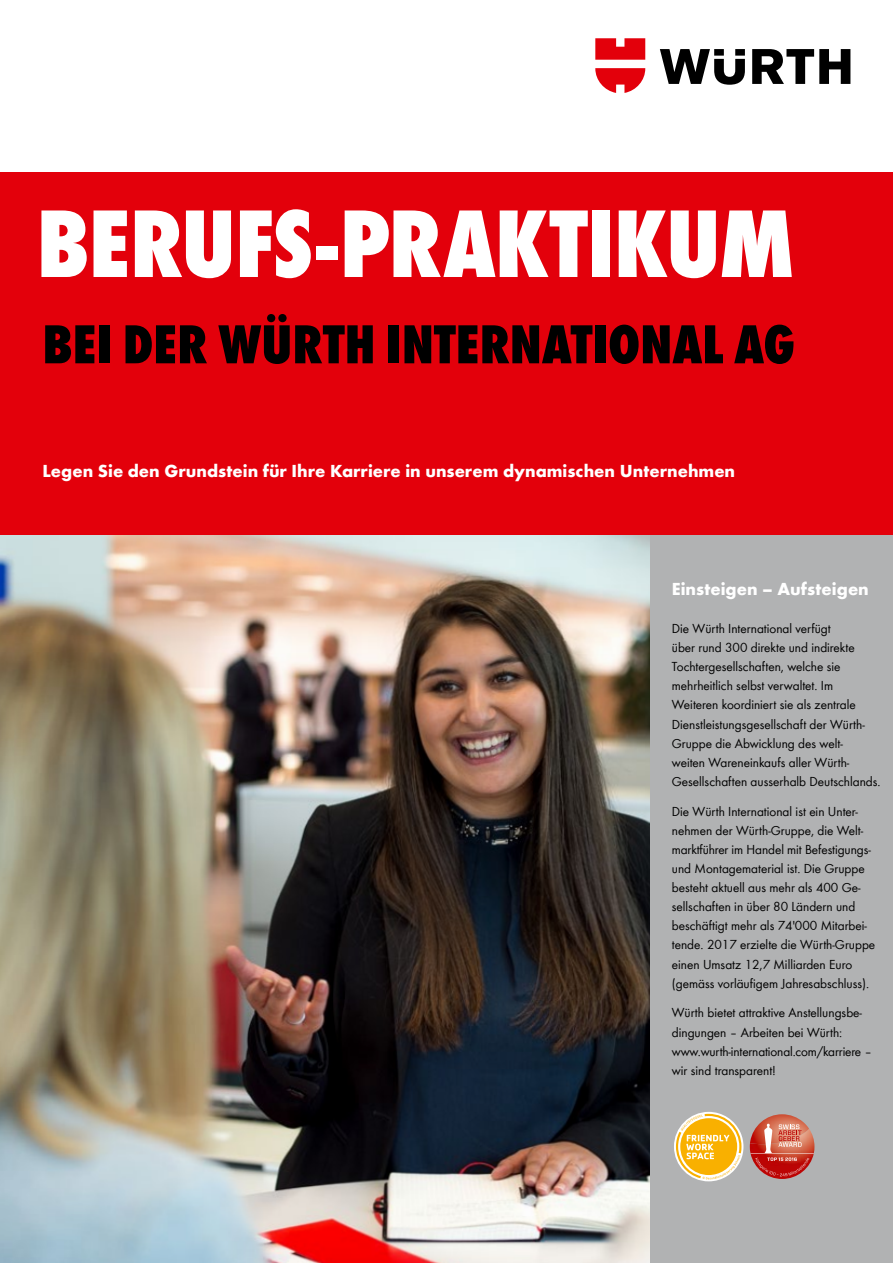
<style>
.page{position:relative;width:893px;height:1263px;background:#fff}
.page>*{position:absolute;margin:0;border:0;box-sizing:border-box;transform-origin:0 0}
.t1{font:800 condensed 99.75px "Wuerth";letter-spacing:-.01em;color:#fff}
.t2{font:800 condensed 57px "Wuerth";color:#000}
.t3{font:700 18px "Wuerth";color:#fff}
.t4{font:13.5px/19.2px "Wuerth";color:#000}
</style>
<div class="page">
<div style="left:0;top:172px;width:893px;height:364px;background:#e3000b"></div>
<svg style="left:660px;top:49px;width:190px;height:36px"></svg>
<svg style="left:595px;top:38px;width:50px;height:55px"></svg>
<img style="left:0;top:536px;width:651px;height:727px">
<div style="left:651px;top:536px;width:242px;height:727px;background:#b1b2b3"></div>
<svg style="left:674px;top:1112px;width:69px;height:69px"></svg>
<img style="left:769px;top:1176px;width:27px;height:3px">
<img style="left:759px;top:1114px;width:46px;height:10px">
<svg style="left:750px;top:1124px;width:64px;height:52px;background:#cc6357"></svg>
<h1 class="t1" style="left:37px;top:173px;width:760px">BERUFS-PRAKTIKUM</h1>
<h2 class="t2" style="left:43px;top:304px;width:754px">BEI DER WÜRTH INTERNATIONAL AG</h2>
<h3 class="t3" style="left:43px;top:458px;width:694px">Legen Sie den Grundstein für Ihre Karriere in unserem dynamischen Unternehmen</h3>
<h3 class="t3" style="left:672px;top:575px;width:198px">Einsteigen – Aufsteigen</h3>
<p class="t4" style="left:672px;top:618px;width:210px">Die Würth International verfügt<br>über rund 300 direkte und indirekte Tochtergesellschaften, welche sie mehrheitlich selbst verwaltet. Im Weiteren koordiniert sie als zentrale Dienstleistungsgesellschaft der Würth-Gruppe die Abwicklung des welt-<br>weiten Wareneinkaufs aller Würth-Gesellschaften ausserhalb Deutschlands.</p>
<p class="t4" style="left:672px;top:801px;width:205px">Die Würth International ist ein Unter&shy;nehmen der Würth-Gruppe, die Welt&shy;marktführer im Handel mit Befestigungs&shy;und Montagematerial ist. Die Gruppe besteht aktuell aus mehr als 400 Ge&shy;sellschaften in über 80 Ländern und beschäftigt mehr als 74'000 Mitarbei&shy;tende. 2017 erzielte die Würth-Gruppe einen Umsatz 12,7 Milliarden Euro (gemäss vorläufigem Jahresabschluss).</p>
<p class="t4" style="left:672px;top:1003px;width:202px">Würth bietet attraktive Anstellungsbe&shy;dingungen – Arbeiten bei Würth: www.wurth-international.com/karriere – wir sind transparent!</p>
</div>
